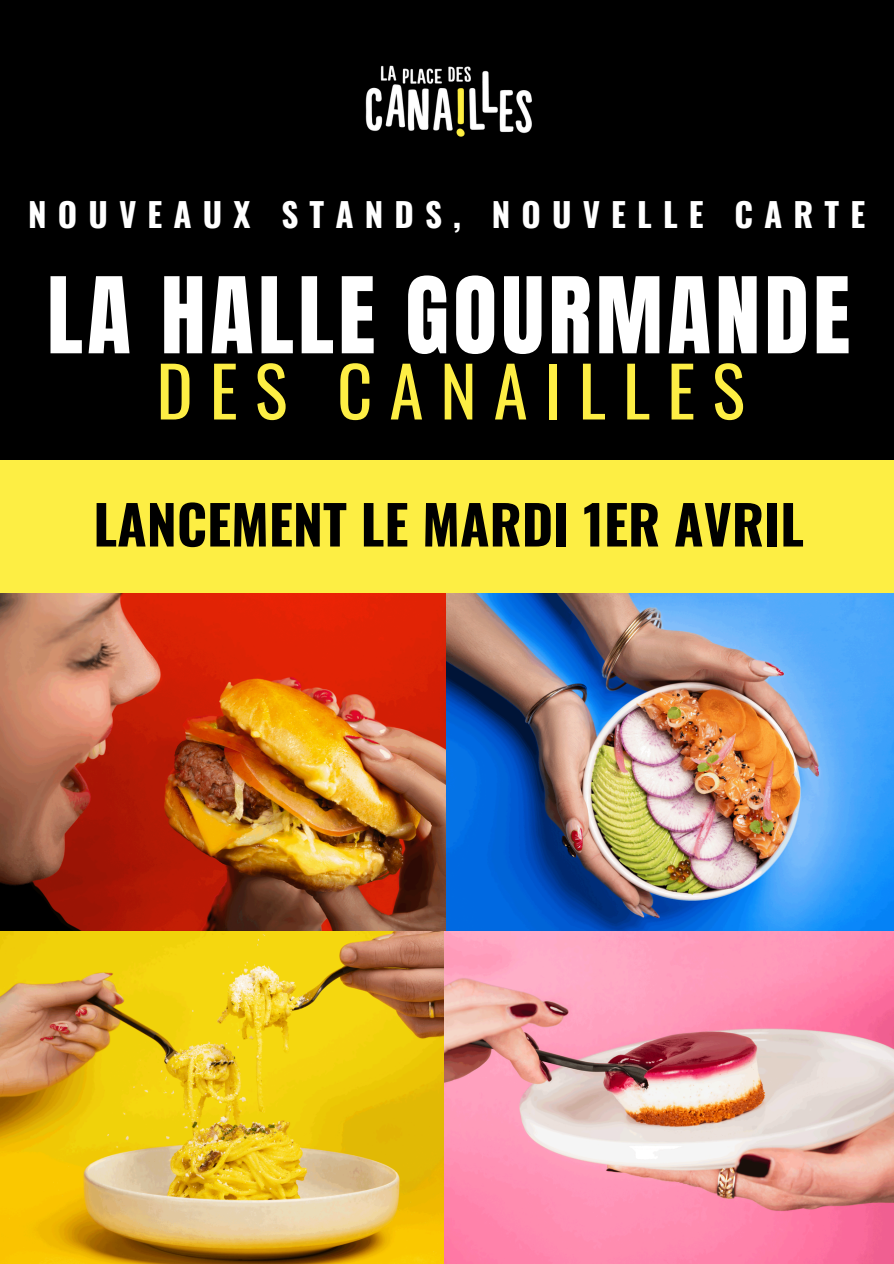
<style>
.page{position:relative;width:894px;height:1264px;background:#fff}
.page>*{position:absolute;margin:0;border:0;box-sizing:border-box;transform-origin:0 0}
.t1{font:89.7px "Anton";letter-spacing:.05em;color:#fff}
.t2{font:68.85px "Oswald";letter-spacing:.245em;color:#fdee44}
.t3{font:700 53.7px "Oswald";color:#000}
.t4{font:700 33.15px "Oswald";letter-spacing:.335em;color:#fff}
.s1{color:rgb(0 0 0/.96)}
</style>
<div class="page">
<div style="left:0;top:0;width:893px;height:1263px;background:#000"></div>
<img style="left:365px;top:65px;width:167px;height:72px">
<img style="left:0;top:930px;width:893px;height:333px">
<img style="left:0;top:592px;width:893px;height:338px">
<div style="left:0;top:460px;width:893px;height:132px;background:#fdee44"></div>
<p class="t4" style="left:28px;top:189px;width:838px">NOUVEAUX STANDS, NOUVELLE CARTE</p>
<p class="t1" style="left:51px;top:251px;width:800px"><span class="s1">LA</span> HALLE GOURMANDE</p>
<p class="t2" style="left:156px;top:337px;width:589px">DES CANAILLES</p>
<p class="t3" style="left:93px;top:482px;width:712px">LANCEMENT LE MARDI 1ER AVRIL</p>
</div>
